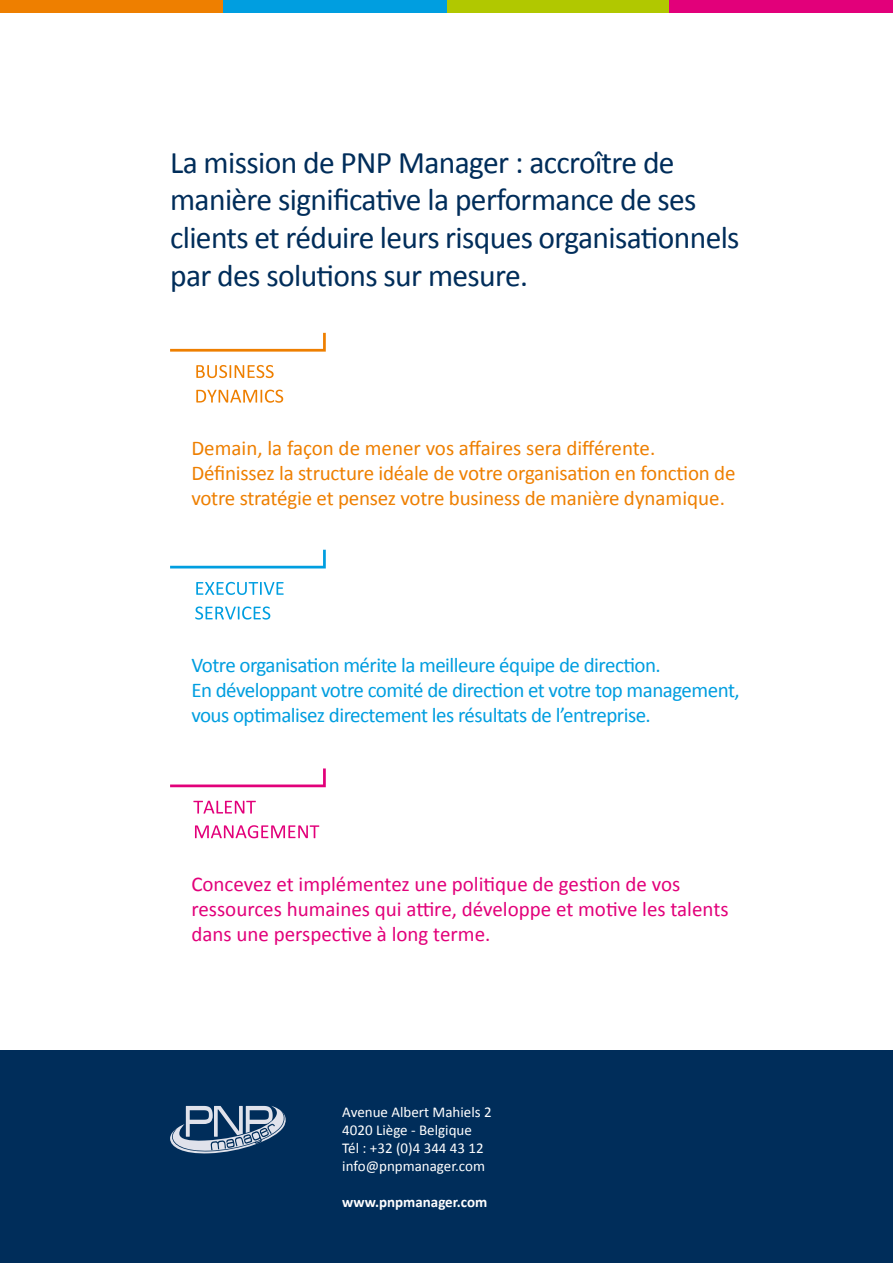
<style>
.page{position:relative;width:893px;height:1263px;background:#fff}
.page>*{position:absolute;margin:0;border:0;box-sizing:border-box;transform-origin:0 0}
.t1{font:31.5px/37.8px "Calibri";letter-spacing:-.02em;color:#002d5a}
.t2{font:21px/25.2px "Calibri";letter-spacing:-.025em;color:#009ee0}
.t3{font:21px/25.2px "Calibri";letter-spacing:-.01em;color:#ee7f00}
.t4{font:21px/25.2px "Calibri";color:#e2007a}
.t5{font:15px/18px "Calibri";color:#fff}
.t6{font:700 15px "Calibri";color:#fff}
</style>
<div class="page">
<div style="left:0;top:1050px;width:893px;height:213px;background:#002d5a"></div>
<svg style="left:170px;top:1106px;width:116px;height:48px"></svg>
<div style="left:0;top:0;width:223px;height:13px;background:#ee7f00"></div>
<div style="left:446px;top:0;width:224px;height:13px;background:#b1c800"></div>
<div style="left:223px;top:0;width:223px;height:13px;background:#009ee0"></div>
<div style="left:670px;top:0;width:223px;height:13px;background:#e2007a"></div>
<svg style="left:196px;top:365px;width:78px;height:13px"></svg>
<svg style="left:196px;top:390px;width:87px;height:13px"></svg>
<svg style="left:170px;top:333px;width:156px;height:19px"></svg>
<svg style="left:196px;top:582px;width:88px;height:13px"></svg>
<svg style="left:195px;top:606px;width:75px;height:14px"></svg>
<svg style="left:170px;top:550px;width:156px;height:18px"></svg>
<svg style="left:193px;top:801px;width:63px;height:12px"></svg>
<svg style="left:195px;top:825px;width:124px;height:13px"></svg>
<svg style="left:170px;top:768px;width:156px;height:19px"></svg>
<h1 class="t1" style="left:170px;top:143px;width:571px">La mission de PNP Manager : accroître de manière significative la performance de ses clients et réduire leurs risques organisationnels par des solutions sur mesure.</h1>
<p class="t3" style="left:191px;top:435px;width:546px">Demain, la façon de mener vos affaires sera différente.<br>Définissez la structure idéale de votre organisation en fonction de votre stratégie et pensez votre business de manière dynamique.</p>
<p class="t2" style="left:191px;top:652px;width:550px">Votre organisation mérite la meilleure équipe de direction.<br>En développant votre comité de direction et votre top management, vous optimalisez directement les résultats de l’entreprise.</p>
<p class="t4" style="left:191px;top:871px;width:539px">Concevez et implémentez une politique de gestion de vos ressources humaines qui attire, développe et motive les talents dans une perspective à long terme.</p>
<p class="t5" style="left:342px;top:1103px;width:151px">Avenue Albert Mahiels 2<br>4020 Liège - Belgique<br>Tél : +32 (0)4 344 43 12 info@pnpmanager.com</p>
<p class="t6" style="left:342px;top:1192px;width:147px">www.pnpmanager.com</p>
</div>
